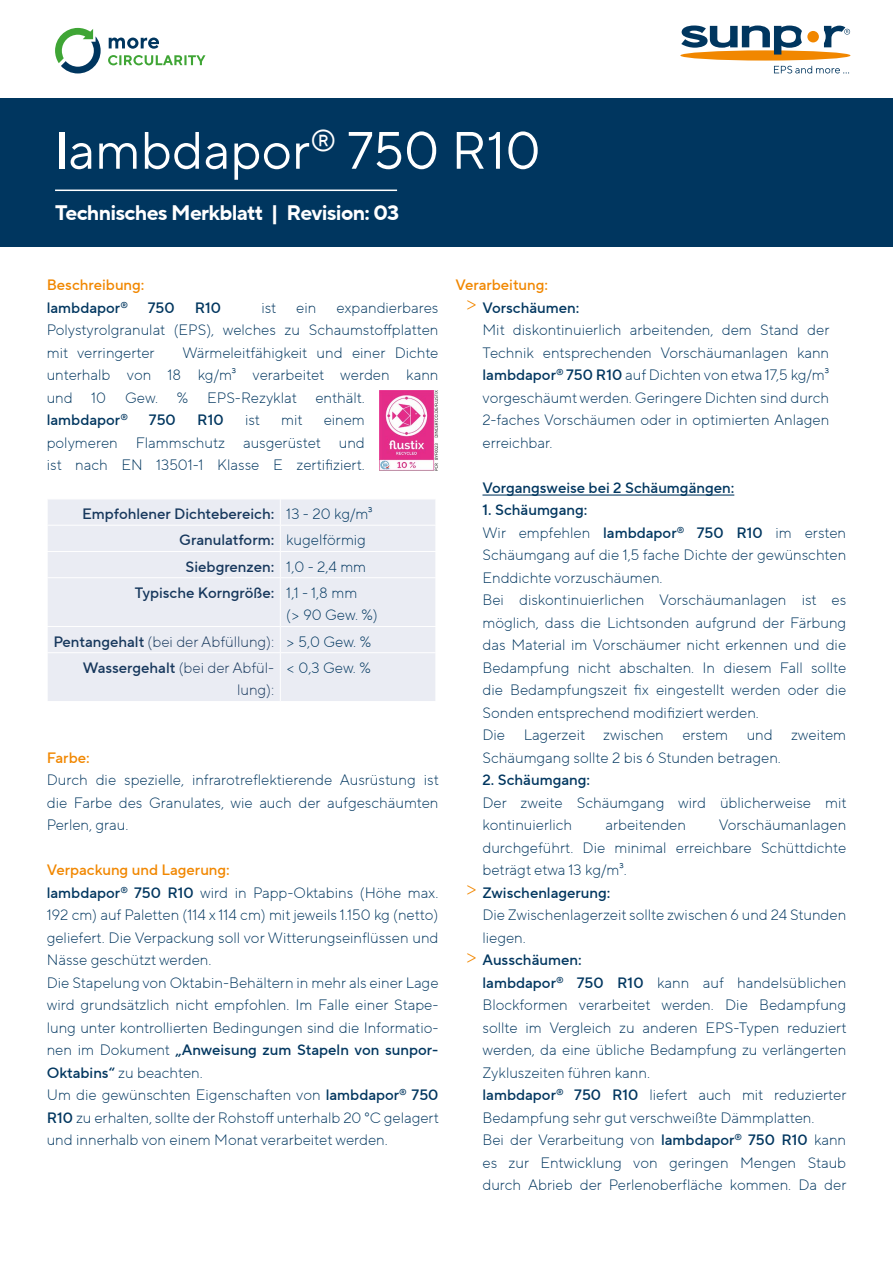
<style>
.page{position:relative;width:893px;height:1263px;background:#fff}
.page>*{position:absolute;margin:0;border:0;box-sizing:border-box;transform-origin:0 0}
.t1{font:52.5px "TT Norms Pro";color:#fff}
.t2{font:700 21px "TT Norms Pro";letter-spacing:-.035em;color:#fff}
.t3{font:300 15px/22.5px "TT Norms Pro";color:#00365f;text-align:justify}
.t4{font:500 15px "TT Norms Pro";color:#00365f}
.t5{font:500 15px "TT Norms Pro";color:#16375c}
.t6{font:300 15px "TT Norms Pro";color:#16375c}
.t7{font:500 15px/22.5px "TT Norms Pro";color:#f18700}
.s1{font-weight:500}
.s2{color:#00365f}
.s3{font-weight:300;color:#00365f}
.s4{font-weight:500;color:#f18700}
.s5{font-weight:300;font-size:21px;color:#f18700}
</style>
<div class="page">
<div style="left:0;top:98px;width:893px;height:148px;background:#00365f"></div>
<hr style="left:55px;top:190px;width:342px;height:1px;background:#fff">
<div style="left:48px;top:500px;width:387px;height:201px;background:#eaecf3"></div>
<hr style="left:47px;top:525px;width:233px;height:1px;background:#fff">
<hr style="left:280px;top:525px;width:156px;height:1px;background:#fff">
<hr style="left:47px;top:551px;width:233px;height:1px;background:#fff">
<hr style="left:280px;top:551px;width:156px;height:1px;background:#fff">
<svg style="left:280px;top:500px;width:1px;height:77px"></svg>
<hr style="left:47px;top:577px;width:233px;height:1px;background:#fff">
<hr style="left:280px;top:577px;width:156px;height:1px;background:#fff">
<hr style="left:280px;top:578px;width:1px;height:48px;background:#fff">
<hr style="left:47px;top:626px;width:233px;height:1px;background:#fff">
<hr style="left:280px;top:626px;width:156px;height:1px;background:#fff">
<svg style="left:280px;top:627px;width:1px;height:25px"></svg>
<hr style="left:47px;top:652px;width:233px;height:1px;background:#fff">
<hr style="left:280px;top:652px;width:156px;height:1px;background:#fff">
<hr style="left:280px;top:653px;width:1px;height:48px;background:#fff">
<div style="left:680px;top:50px;width:170px;height:11px;background:#f18700;border-radius:50%"></div>
<div style="left:807px;top:31px;width:12px;height:11px;background:#f18700;border-radius:50%"></div>
<svg style="left:824px;top:26px;width:26px;height:21px"></svg>
<svg style="left:681px;top:26px;width:121px;height:29px"></svg>
<svg style="left:774px;top:66px;width:75px;height:7px"></svg>
<hr style="left:482px;top:494px;width:252px;height:2px;background:#00365f">
<svg style="left:108px;top:55px;width:97px;height:10px"></svg>
<svg style="left:109px;top:38px;width:50px;height:11px"></svg>
<svg style="left:55px;top:28px;width:46px;height:45px"></svg>
<img style="left:380px;top:390px;width:58px;height:81px">
<h1 class="t1" style="left:55px;top:113px;width:487px"><span class="s1">l</span>ambdapor<sup>®</sup> 750 R10</h1>
<h2 class="t2" style="left:55px;top:198px;width:346px">Technisches Merkblatt | Revision: 03</h2>
<p class="t7" style="left:47px;top:273px;width:99px">Beschreibung: <span class="s2">lambdapor</span><sup>®</sup></p>
<p class="t4" style="left:148px;top:296px;width:28px">750</p>
<p class="t4" style="left:195px;top:296px;width:28px">R10</p>
<p class="t3" style="left:261px;top:296px;width:16px">ist</p>
<p class="t3" style="left:296px;top:296px;width:22px">ein</p>
<p class="t3" style="left:47px;top:296px;width:393px;text-indent:290px">expandierbares Polystyrolgranulat (EPS), welches zu Schaumstoffplatten mit verringerter</p>
<p class="t3" style="left:47px;top:341px;width:393px;text-indent:136px">Wärmeleitfähigkeit und einer Dichte unterhalb von 18 kg/m³ verarbeitet werden kann und 10</p>
<p class="t3" style="left:125px;top:386px;width:34px">Gew.</p>
<p class="t3" style="left:177px;top:386px;width:13px">%</p>
<p class="t3" style="left:207px;top:386px;width:159px">EPS-Rezyklat enthält.</p>
<p class="t4" style="left:47px;top:409px;width:83px">lambdapor<sup>®</sup></p>
<p class="t4" style="left:149px;top:409px;width:28px">750</p>
<p class="t4" style="left:197px;top:409px;width:28px">R10</p>
<p class="t3" style="left:245px;top:408px;width:16px">ist</p>
<p class="t3" style="left:281px;top:408px;width:23px">mit</p>
<p class="t3" style="left:47px;top:408px;width:320px;text-indent:277px">einem polymeren Flammschutz ausgerüstet und ist nach EN 13501-1 Klasse E zertifiziert.</p>
<p class="t5" style="left:82px;top:503px;width:292px">Empfohlener Dichtebereich: <span class="s3">13 - 20 kg/m³</span></p>
<p class="t5" style="left:179px;top:529px;width:188px">Granulatform: <span class="s3">kugelförmig</span></p>
<p class="t5" style="left:186px;top:556px;width:182px">Siebgrenzen: <span class="s3">1,0 - 2,4 mm</span></p>
<p class="t5" style="left:135px;top:582px;width:224px">Typische Korngröße: <span class="s3">1,1 - 1,8 mm</span></p>
<p class="t3" style="left:286px;top:604px;width:93px">(&gt; 90 Gew. %)</p>
<p class="t6" style="left:53px;top:631px;width:319px"><span class="s1">Pentangehalt</span> (bei der Abfüllung): <span class="s2">&gt; 5,0 Gew. %</span></p>
<p class="t6" style="left:83px;top:657px;width:193px"><span class="s1">Wassergehalt</span> (bei der Abfül-</p>
<p class="t6" style="left:237px;top:679px;width:39px">lung):</p>
<p class="t3" style="left:286px;top:656px;width:86px">&lt; 0,3 Gew. %</p>
<p class="t7" style="left:47px;top:746px;width:44px">Farbe:</p>
<p class="t3" style="left:47px;top:768px;width:393px">Durch die spezielle, infrarotreflektierende Ausrüstung ist die Farbe des Granulates, wie auch der aufgeschäumten Perlen, grau.</p>
<p class="t3" style="left:47px;top:858px;width:393px;text-align:left"><span class="s4">Verpackung und Lagerung:<br></span><span class="s1">lambdapor</span><sup>®</sup> <span class="s1">750 R10</span> wird in Papp-Oktabins (Höhe max.<br>192 cm) auf Paletten (114 x 114 cm) mit jeweils 1.150 kg (netto) geliefert. Die Verpackung soll vor Witterungseinflüssen und Nässe geschützt werden.<br>Die Stapelung von Oktabin-Behältern in mehr als einer Lage wird grundsätzlich nicht empfohlen. Im Falle einer Stape&shy;lung unter kontrollierten Bedingungen sind die Informatio&shy;nen im Dokument <span class="s1">„Anweisung zum Stapeln von sunpor-Oktabins“</span> zu beachten.<br>Um die gewünschten Eigenschaften von <span class="s1">lambdapor</span><sup>®</sup> <span class="s1">750<br>R10</span> zu erhalten, sollte der Rohstoff unterhalb 20 °C gelagert und innerhalb von einem Monat verarbeitet werden.</p>
<p class="t7" style="left:455px;top:273px;width:94px">Verarbeitung:</p>
<p class="t4" style="left:465px;top:296px;width:115px"><span class="s5">&gt;</span> Vorschäumen:</p>
<p class="t3" style="left:482px;top:318px;width:348px">Mit diskontinuierlich arbeitenden, dem Stand der</p>
<p class="t3" style="left:482px;top:341px;width:348px">Technik entsprechenden Vorschäumanlagen kann</p>
<p class="t3" style="left:482px;top:363px;width:348px"><span class="s1">lambdapor</span><sup>®</sup> <span class="s1">750 R10</span> auf Dichten von etwa 17,5 kg/m³</p>
<p class="t3" style="left:482px;top:386px;width:348px">vorgeschäumt werden. Geringere Dichten sind durch</p>
<p class="t3" style="left:482px;top:408px;width:348px">2-faches Vorschäumen oder in optimierten Anlagen</p>
<p class="t3" style="left:482px;top:431px;width:71px">erreichbar.</p>
<p class="t4" style="left:482px;top:476px;width:253px">Vorgangsweise bei 2 Schäumgängen:</p>
<p class="t3" style="left:482px;top:498px;width:365px;text-align:left"><span class="s1">1. Schäumgang:<br></span>Wir empfehlen <span class="s1">lambdapor</span><sup>®</sup> <span class="s1">750 R10</span> im ersten Schäumgang auf die 1,5 fache Dichte der gewünschten Enddichte vorzuschäumen.<br>Bei diskontinuierlichen Vorschäumanlagen ist es möglich, dass die Lichtsonden aufgrund der Färbung das Material im Vorschäumer nicht erkennen und die Bedampfung nicht abschalten. In diesem Fall sollte die Bedampfungszeit fix eingestellt werden oder die Sonden entsprechend modifiziert werden.<br>Die Lagerzeit zwischen erstem und zweitem Schäumgang sollte 2 bis 6 Stunden betragen.</p>
<p class="t4" style="left:482px;top:769px;width:109px">2. Schäumgang:</p>
<p class="t3" style="left:482px;top:791px;width:365px">Der zweite Schäumgang wird üblicherweise mit kontinuierlich</p>
<p class="t3" style="left:605px;top:813px;width:82px">arbeitenden</p>
<p class="t3" style="left:719px;top:813px;width:129px">Vorschäumanlagen</p>
<p class="t3" style="left:482px;top:836px;width:365px">durchgeführt. Die minimal erreichbare Schüttdichte</p>
<p class="t3" style="left:482px;top:858px;width:146px">beträgt etwa 13 kg/m³.</p>
<p class="t4" style="left:465px;top:881px;width:147px"><span class="s5">&gt;</span> Zwischenlagerung:</p>
<p class="t3" style="left:482px;top:903px;width:365px">Die Zwischenlagerzeit sollte zwischen 6 und 24 Stunden</p>
<p class="t3" style="left:482px;top:926px;width:45px">liegen.</p>
<p class="t4" style="left:465px;top:949px;width:118px"><span class="s5">&gt;</span> Ausschäumen:</p>
<p class="t3" style="left:482px;top:971px;width:365px"><span class="s1">lambdapor</span><sup>®</sup> <span class="s1">750 R10</span> kann auf handelsüblichen</p>
<p class="t3" style="left:482px;top:993px;width:365px">Blockformen verarbeitet werden. Die Bedampfung</p>
<p class="t3" style="left:482px;top:1016px;width:365px">sollte im Vergleich zu anderen EPS-Typen reduziert</p>
<p class="t3" style="left:482px;top:1038px;width:365px">werden, da eine übliche Bedampfung zu verlängerten</p>
<p class="t3" style="left:482px;top:1061px;width:169px">Zykluszeiten führen kann.</p>
<p class="t3" style="left:482px;top:1083px;width:365px"><span class="s1">lambdapor</span><sup>®</sup> <span class="s1">750 R10</span> liefert auch mit reduzierter</p>
<p class="t3" style="left:482px;top:1106px;width:333px">Bedampfung sehr gut verschweißte Dämmplatten.</p>
<p class="t3" style="left:482px;top:1128px;width:365px">Bei der Verarbeitung von <span class="s1">lambdapor</span><sup>®</sup> <span class="s1">750 R10</span> kann</p>
<p class="t3" style="left:482px;top:1151px;width:365px">es zur Entwicklung von geringen Mengen Staub</p>
<p class="t3" style="left:482px;top:1173px;width:365px">durch Abrieb der Perlenoberfläche kommen. Da der</p>
</div>
